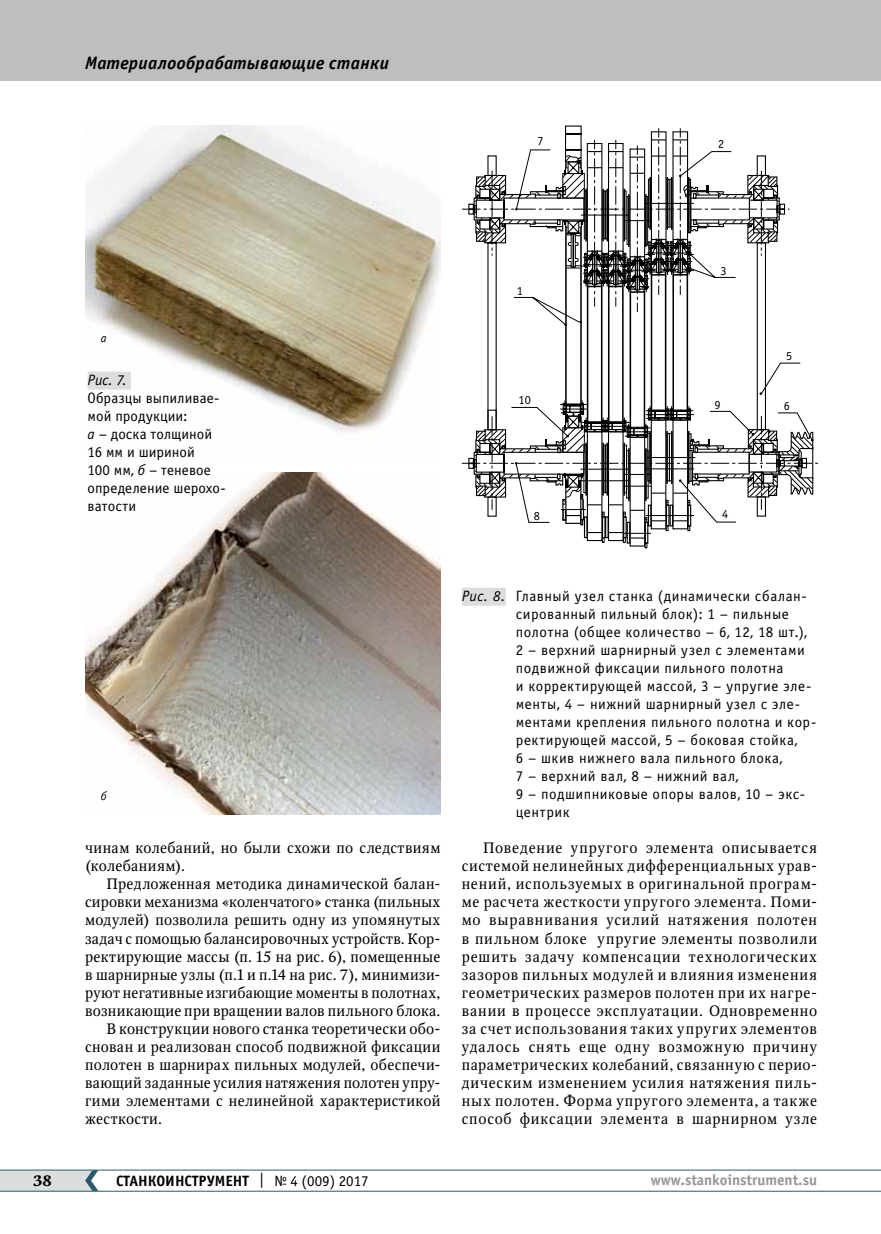
<style>
.page{position:relative;width:881px;height:1234px;background:#fff}
.page>*{position:absolute;margin:0;border:0;box-sizing:border-box;transform-origin:0 0}
.t1{font:italic 700 18px "Officina Sans C";letter-spacing:.015em;color:#000}
.t2{font:15px/18px "Octava";letter-spacing:.04em;color:#000}
.t3{font:15px/18px "Officina Sans C";letter-spacing:.03em;color:#000}
.t4{font:15px "Octava";letter-spacing:.015em;color:#000}
.t5{font:15px/18px "Officina Sans C";letter-spacing:.005em;color:#000}
.t6{font:15px "Octava";letter-spacing:.01em;color:#000}
.t7{font:15px "Octava";letter-spacing:.02em;color:#000}
.t8{font:700 15px "Officina Sans C";color:#000}
.t9{font:700 15px "Officina Sans C";color:#939598}
.t10{font:italic 15px "Officina Sans C";color:#000}
.t11{font:700 15px "Octava";color:#000}
.t12{font:12.3px "Officina Sans C";color:#000}
.t13{font:italic 12px "Officina Sans C";color:#000}
.s1{font-style:italic}
.s2{font-weight:400}
</style>
<div class="page">
<hr style="left:0;top:1190px;width:880px;height:1px;background:#285b6e">
<hr style="left:0;top:1169px;width:880px;height:1px;background:#285b6e">
<svg style="left:0;top:1169px;width:98px;height:21px;background:#cbd1d4"></svg>
<div style="left:0;top:0;width:880px;height:81px;background:#bcbec0"></div>
<img style="left:85px;top:125px;width:355px;height:308px">
<img style="left:85px;top:472px;width:355px;height:342px">
<div style="left:88px;top:371px;width:43px;height:18px;background:#dcddde"></div>
<svg style="left:461px;top:125px;width:355px;height:423px"></svg>
<svg style="left:510px;top:149px;width:302px;height:374px"></svg>
<div style="left:461px;top:587px;width:44px;height:18px;background:#dcddde"></div>
<p class="t1" style="left:85px;top:53px;width:305px">Материалообрабатывающие станки</p>
<p class="t12" style="left:537px;top:135px;width:8px">7</p>
<p class="t12" style="left:718px;top:137px;width:8px">2</p>
<p class="t13" style="left:101px;top:331px;width:7px">а</p>
<p class="t10" style="left:88px;top:372px;width:41px">Рис. 7.</p>
<p class="t5" style="left:88px;top:389px;width:139px">Образцы выпиливае&shy;мой продукции:<br><span class="s1">а</span> – доска толщиной<br>16 мм и шириной<br>100 мм, <span class="s1">б</span> – теневое определение шерохо&shy;ватости</p>
<p class="t12" style="left:516px;top:284px;width:8px">1</p>
<p class="t12" style="left:518px;top:393px;width:14px">10</p>
<p class="t12" style="left:720px;top:264px;width:8px">3</p>
<p class="t12" style="left:785px;top:349px;width:8px">5</p>
<p class="t12" style="left:714px;top:398px;width:8px">9</p>
<p class="t12" style="left:783px;top:399px;width:8px">6</p>
<p class="t12" style="left:533px;top:509px;width:8px">8</p>
<p class="t12" style="left:721px;top:507px;width:8px">4</p>
<p class="t13" style="left:101px;top:789px;width:7px">б</p>
<p class="t2" style="left:85px;top:839px;width:357px">чинам колебаний, но были схожи по следствиям (колебаниям).</p>
<p class="t2" style="left:106px;top:875px;width:335px">Предложенная методика динамической балан-</p>
<p class="t4" style="left:85px;top:892px;width:356px">сировки механизма «коленчатого» станка (пильных</p>
<p class="t2" style="left:85px;top:911px;width:357px">модулей) позволила решить одну из упомянутых</p>
<p class="t6" style="left:85px;top:928px;width:357px">задач с помощью балансировочных устройств. Кор-</p>
<p class="t2" style="left:85px;top:947px;width:357px">ректирующие массы (п. 15 на рис. 6), помещенные</p>
<p class="t2" style="left:85px;top:965px;width:357px">в шарнирные узлы (п.1 и п.14 на рис. 7), минимизи-</p>
<p class="t4" style="left:85px;top:982px;width:357px">руют негативные изгибающие моменты в полотнах,</p>
<p class="t4" style="left:85px;top:1000px;width:357px">возникающие при вращении валов пильного блока.</p>
<p class="t2" style="left:106px;top:1019px;width:335px">В конструкции нового станка теоретически обо-</p>
<p class="t2" style="left:85px;top:1037px;width:357px">снован и реализован способ подвижной фиксации</p>
<p class="t2" style="left:85px;top:1055px;width:357px">полотен в шарнирах пильных модулей, обеспечи-</p>
<p class="t7" style="left:85px;top:1072px;width:357px">вающий заданные усилия натяжения полотен упру-</p>
<p class="t2" style="left:85px;top:1091px;width:357px">гими элементами с нелинейной характеристикой</p>
<p class="t2" style="left:85px;top:1109px;width:78px">жесткости.</p>
<p class="t3" style="left:515px;top:587px;width:302px;text-indent:-54px"><span class="s1">Рис. 8.</span> Главный узел станка (динамически сбалан&shy;сированный пильный блок): 1 – пильные полотна (общее количество – 6, 12, 18 шт.), 2 – верхний шарнирный узел с элементами подвижной фиксации пильного полотна<br>и корректирующей массой, 3 – упругие эле&shy;менты, 4 – нижний шарнирный узел с эле&shy;ментами крепления пильного полотна и кор&shy;ректирующей массой, 5 – боковая стойка,<br>6 – шкив нижнего вала пильного блока,<br>7 – верхний вал, 8 – нижний вал,<br>9 – подшипниковые опоры валов, 10 – экс&shy;центрик</p>
<p class="t2" style="left:461px;top:839px;width:357px;text-indent:21px">Поведение упругого элемента описывается системой нелинейных дифференциальных урав&shy;нений, используемых в оригинальной програм&shy;ме расчета жесткости упругого элемента. Поми&shy;мо выравнивания усилий натяжения полотен в пильном блоке упругие элементы позволили решить задачу компенсации технологических зазоров пильных модулей и влияния изменения геометрических размеров полотен при их нагре&shy;вании в процессе эксплуатации. Одновременно за счет использования таких упругих элементов удалось снять еще одну возможную причину параметрических колебаний, связанную с перио&shy;дическим изменением усилия натяжения пиль&shy;ных полотен. Форма упругого элемента, а также способ фиксации элемента в шарнирном узле</p>
<p class="t11" style="left:33px;top:1170px;width:20px">38</p>
<p class="t8" style="left:116px;top:1171px;width:254px">СТАНКОИНСТРУМЕНТ <span class="s2">| № 4 (009) 2017</span></p>
<p class="t9" style="left:650px;top:1171px;width:168px">www.stankoinstrument.su</p>
</div>
